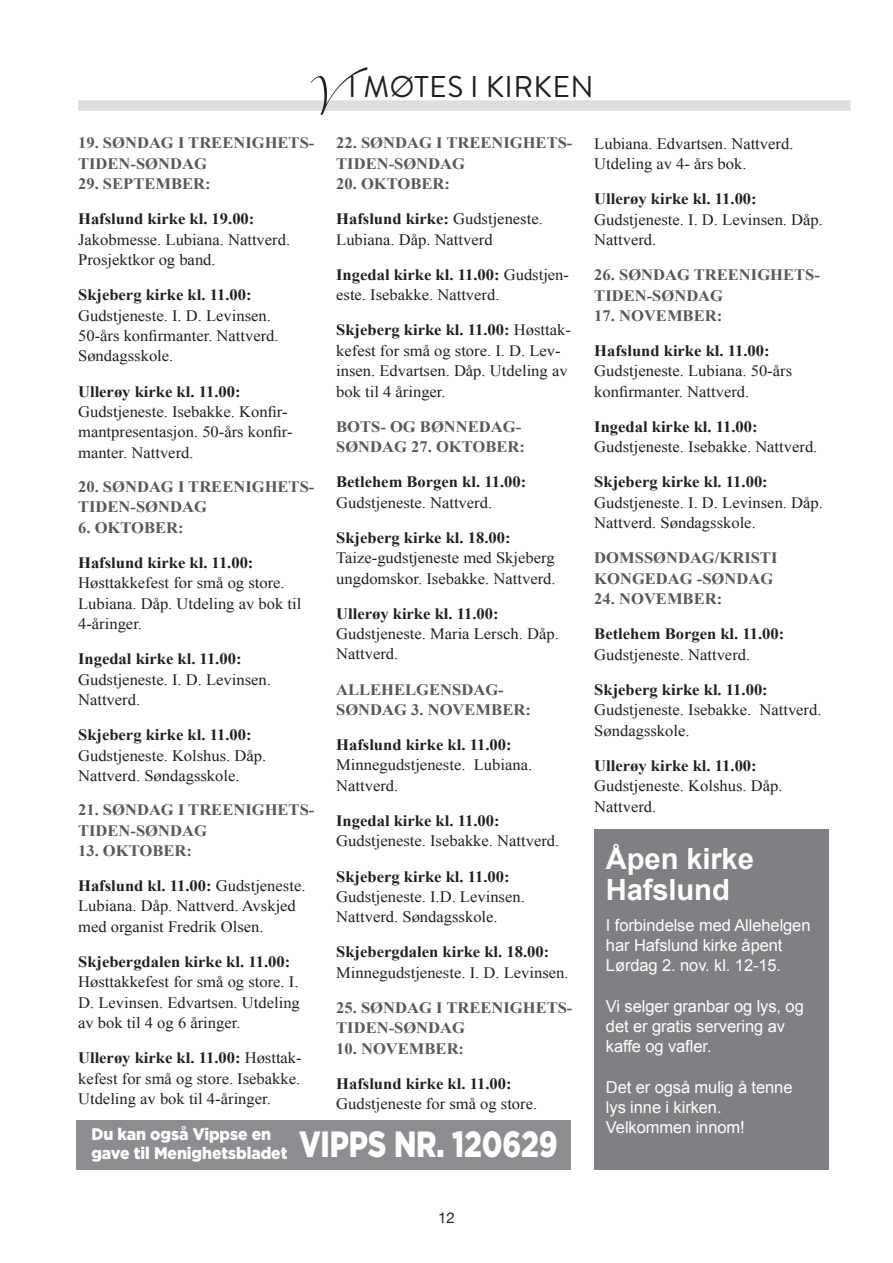
<style>
.page{position:relative;width:893px;height:1263px;background:#fff}
.page>*{position:absolute;margin:0;border:0;box-sizing:border-box;transform-origin:0 0}
.t1{font:72px "Bickley Script";color:#231f20}
.t2{font:30px "Brandon Grotesque";letter-spacing:.015em;color:#231f20}
.t3{font:700 29.25px/31.5px "Arial";letter-spacing:-.005em;color:#fff}
.t4{font:900 16.8px/18.8px "Gotham";letter-spacing:-.005em;color:#fff;scale:.94 1}
.t5{font:16.5px/20.2px "Arial";letter-spacing:-.005em;color:#fff}
.t6{font:15.9px/20.4px "Times New Roman";color:#231f20;scale:1.04 1}
.t7{font:700 15.9px "Times New Roman";color:#231f20;scale:1.04 1}
.t8{font:700 15.9px/20.4px "Times New Roman";color:#57585a;scale:1.04 1}
.t9{font:15px "Helvetica Neue";color:#231f20}
.s1{font-weight:700}
.s2{font-size:36.45px}
</style>
<div class="page">
<div style="left:78px;top:100px;width:772px;height:11px;background:#dcdddf"></div>
<div style="left:77px;top:1120px;width:494px;height:49px;background:#8b8d90"></div>
<div style="left:594px;top:829px;width:235px;height:340px;background:#7e8083"></div>
<h1 class="t1" style="left:308px;top:59px;width:38px">V</h1>
<h2 class="t2" style="left:348px;top:66px;width:247px">I MØTES I KIRKEN</h2>
<p class="t8" style="left:78px;top:133px;width:229px">19. SØNDAG I TREENIGHETS-<br>TIDEN-SØNDAG</p>
<p class="t8" style="left:78px;top:173px;width:129px">29. SEPTEMBER:</p>
<p class="t7" style="left:78px;top:208px;width:171px">Hafslund kirke kl. 19.00:</p>
<p class="t6" style="left:78px;top:229px;width:205px">Jakobmesse. Lubiana. Nattverd.<br>Prosjektkor og band.</p>
<p class="t7" style="left:78px;top:284px;width:168px">Skjeberg kirke kl. 11.00:</p>
<p class="t6" style="left:78px;top:305px;width:194px">Gudstjeneste. I. D. Levinsen.<br>50-års konfirmanter. Nattverd.<br>Søndagsskole.</p>
<p class="t7" style="left:78px;top:380px;width:158px">Ullerøy kirke kl. 11.00:</p>
<p class="t6" style="left:78px;top:401px;width:208px">Gudstjeneste. Isebakke. Konfir&shy;mantpresentasjon. 50-års konfir&shy;manter. Nattverd.</p>
<p class="t8" style="left:78px;top:476px;width:229px">20. SØNDAG I TREENIGHETS-<br>TIDEN-SØNDAG</p>
<p class="t8" style="left:78px;top:517px;width:103px">6. OKTOBER:</p>
<p class="t7" style="left:78px;top:552px;width:170px">Hafslund kirke kl. 11.00:</p>
<p class="t6" style="left:78px;top:572px;width:216px">Høsttakkefest for små og store.<br>Lubiana. Dåp. Utdeling av bok til<br>4-åringer.</p>
<p class="t7" style="left:78px;top:648px;width:159px">Ingedal kirke kl. 11.00:</p>
<p class="t6" style="left:78px;top:669px;width:187px">Gudstjeneste. I. D. Levinsen.<br>Nattverd.</p>
<p class="t7" style="left:78px;top:724px;width:168px">Skjeberg kirke kl. 11.00:</p>
<p class="t6" style="left:78px;top:745px;width:182px">Gudstjeneste. Kolshus. Dåp.<br>Nattverd. Søndagsskole.</p>
<p class="t8" style="left:78px;top:799px;width:229px">21. SØNDAG I TREENIGHETS-<br>TIDEN-SØNDAG</p>
<p class="t8" style="left:78px;top:840px;width:111px">13. OKTOBER:</p>
<p class="t6" style="left:78px;top:875px;width:220px"><span class="s1">Hafslund kl. 11.00:</span> Gudstjeneste.<br>Lubiana. Dåp. Nattverd. Avskjed med organist Fredrik Olsen.</p>
<p class="t7" style="left:78px;top:951px;width:205px">Skjebergdalen kirke kl. 11.00:</p>
<p class="t6" style="left:78px;top:972px;width:215px;text-align:justify">Høsttakkefest for små og store. I.<br>D. Levinsen. Edvartsen. Utdeling av bok til 4 og 6 åringer.</p>
<p class="t6" style="left:78px;top:1047px;width:217px;text-align:justify"><span class="s1">Ullerøy kirke kl. 11.00:</span> Høsttak&shy;kefest for små og store. Isebakke.<br>Utdeling av bok til 4-åringer.</p>
<p class="t8" style="left:336px;top:132px;width:229px">22. SØNDAG I TREENIGHETS-<br>TIDEN-SØNDAG</p>
<p class="t8" style="left:336px;top:173px;width:111px">20. OKTOBER:</p>
<p class="t6" style="left:336px;top:209px;width:200px"><span class="s1">Hafslund kirke:</span> Gudstjeneste.<br>Lubiana. Dåp. Nattverd</p>
<p class="t6" style="left:336px;top:264px;width:225px"><span class="s1">Ingedal kirke kl. 11.00:</span> Gudstjen&shy;este. Isebakke. Nattverd.</p>
<p class="t6" style="left:336px;top:320px;width:227px"><span class="s1">Skjeberg kirke kl. 11.00:</span> Høsttak&shy;kefest for små og store. I. D. Lev&shy;insen. Edvartsen. Dåp. Utdeling av bok til 4 åringer.</p>
<p class="t8" style="left:336px;top:416px;width:183px">BOTS- OG BØNNEDAG-<br>SØNDAG 27. OKTOBER:</p>
<p class="t7" style="left:336px;top:471px;width:184px">Betlehem Borgen kl. 11.00:</p>
<p class="t6" style="left:336px;top:492px;width:151px">Gudstjeneste. Nattverd.</p>
<p class="t7" style="left:336px;top:526px;width:169px">Skjeberg kirke kl. 18.00:</p>
<p class="t6" style="left:336px;top:547px;width:213px">Taize-gudstjeneste med Skjeberg ungdomskor. Isebakke. Nattverd.</p>
<p class="t7" style="left:336px;top:602px;width:158px">Ullerøy kirke kl. 11.00:</p>
<p class="t6" style="left:336px;top:623px;width:216px">Gudstjeneste. Maria Lersch. Dåp.<br>Nattverd.</p>
<p class="t8" style="left:336px;top:679px;width:189px">ALLEHELGENSDAG-<br>SØNDAG 3. NOVEMBER:</p>
<p class="t7" style="left:336px;top:734px;width:170px">Hafslund kirke kl. 11.00:</p>
<p class="t6" style="left:336px;top:755px;width:190px">Minnegudstjeneste. Lubiana.<br>Nattverd.</p>
<p class="t7" style="left:336px;top:810px;width:159px">Ingedal kirke kl. 11.00:</p>
<p class="t6" style="left:336px;top:831px;width:216px">Gudstjeneste. Isebakke. Nattverd.</p>
<p class="t7" style="left:336px;top:865px;width:168px">Skjeberg kirke kl. 11.00:</p>
<p class="t6" style="left:336px;top:886px;width:183px">Gudstjeneste. I.D. Levinsen.<br>Nattverd. Søndagsskole.</p>
<p class="t7" style="left:336px;top:941px;width:206px">Skjebergdalen kirke kl. 18.00:</p>
<p class="t6" style="left:336px;top:962px;width:225px">Minnegudstjeneste. I. D. Levinsen.</p>
<p class="t8" style="left:336px;top:997px;width:229px">25. SØNDAG I TREENIGHETS-<br>TIDEN-SØNDAG</p>
<p class="t8" style="left:336px;top:1038px;width:124px">10. NOVEMBER:</p>
<p class="t7" style="left:336px;top:1072px;width:170px">Hafslund kirke kl. 11.00:</p>
<p class="t6" style="left:336px;top:1093px;width:195px">Gudstjeneste for små og store.</p>
<p class="t4" style="left:91px;top:1125px;width:497px">Du kan også Vippse en<br>gave til Menighetsbladet <span class="s2">VIPPS NR. 120629</span></p>
<p class="t9" style="left:438px;top:1207px;width:18px">12</p>
<p class="t6" style="left:594px;top:133px;width:193px">Lubiana. Edvartsen. Nattverd.<br>Utdeling av 4- års bok.</p>
<p class="t7" style="left:594px;top:188px;width:158px">Ullerøy kirke kl. 11.00:</p>
<p class="t6" style="left:594px;top:209px;width:221px">Gudstjeneste. I. D. Levinsen. Dåp.<br>Nattverd.</p>
<p class="t8" style="left:594px;top:264px;width:218px">26. SØNDAG TREENIGHETS-<br>TIDEN-SØNDAG</p>
<p class="t8" style="left:594px;top:305px;width:124px">17. NOVEMBER:</p>
<p class="t7" style="left:594px;top:340px;width:170px">Hafslund kirke kl. 11.00:</p>
<p class="t6" style="left:594px;top:361px;width:192px">Gudstjeneste. Lubiana. 50-års konfirmanter. Nattverd.</p>
<p class="t7" style="left:594px;top:416px;width:159px">Ingedal kirke kl. 11.00:</p>
<p class="t6" style="left:594px;top:437px;width:216px">Gudstjeneste. Isebakke. Nattverd.</p>
<p class="t7" style="left:594px;top:471px;width:168px">Skjeberg kirke kl. 11.00:</p>
<p class="t6" style="left:594px;top:492px;width:221px">Gudstjeneste. I. D. Levinsen. Dåp.<br>Nattverd. Søndagsskole.</p>
<p class="t8" style="left:594px;top:547px;width:178px">DOMSSØNDAG/KRISTI<br>KONGEDAG -SØNDAG</p>
<p class="t8" style="left:594px;top:588px;width:124px">24. NOVEMBER:</p>
<p class="t7" style="left:594px;top:623px;width:184px">Betlehem Borgen kl. 11.00:</p>
<p class="t6" style="left:594px;top:644px;width:151px">Gudstjeneste. Nattverd.</p>
<p class="t7" style="left:594px;top:678px;width:168px">Skjeberg kirke kl. 11.00:</p>
<p class="t6" style="left:594px;top:699px;width:220px">Gudstjeneste. Isebakke. Nattverd.<br>Søndagsskole.</p>
<p class="t7" style="left:594px;top:754px;width:158px">Ullerøy kirke kl. 11.00:</p>
<p class="t6" style="left:594px;top:775px;width:182px">Gudstjeneste. Kolshus. Dåp.<br>Nattverd.</p>
<h3 class="t3" style="left:606px;top:843px;width:149px">Åpen kirke<br>Hafslund</h3>
<p class="t5" style="left:606px;top:915px;width:206px">I forbindelse med Allehelgen har Hafslund kirke åpent<br>Lørdag 2. nov. kl. 12-15.</p>
<p class="t5" style="left:606px;top:996px;width:199px">Vi selger granbar og lys, og det er gratis servering av kaffe og vafler.</p>
<p class="t5" style="left:606px;top:1077px;width:188px">Det er også mulig å tenne lys inne i kirken.<br>Velkommen innom!</p>
</div>
